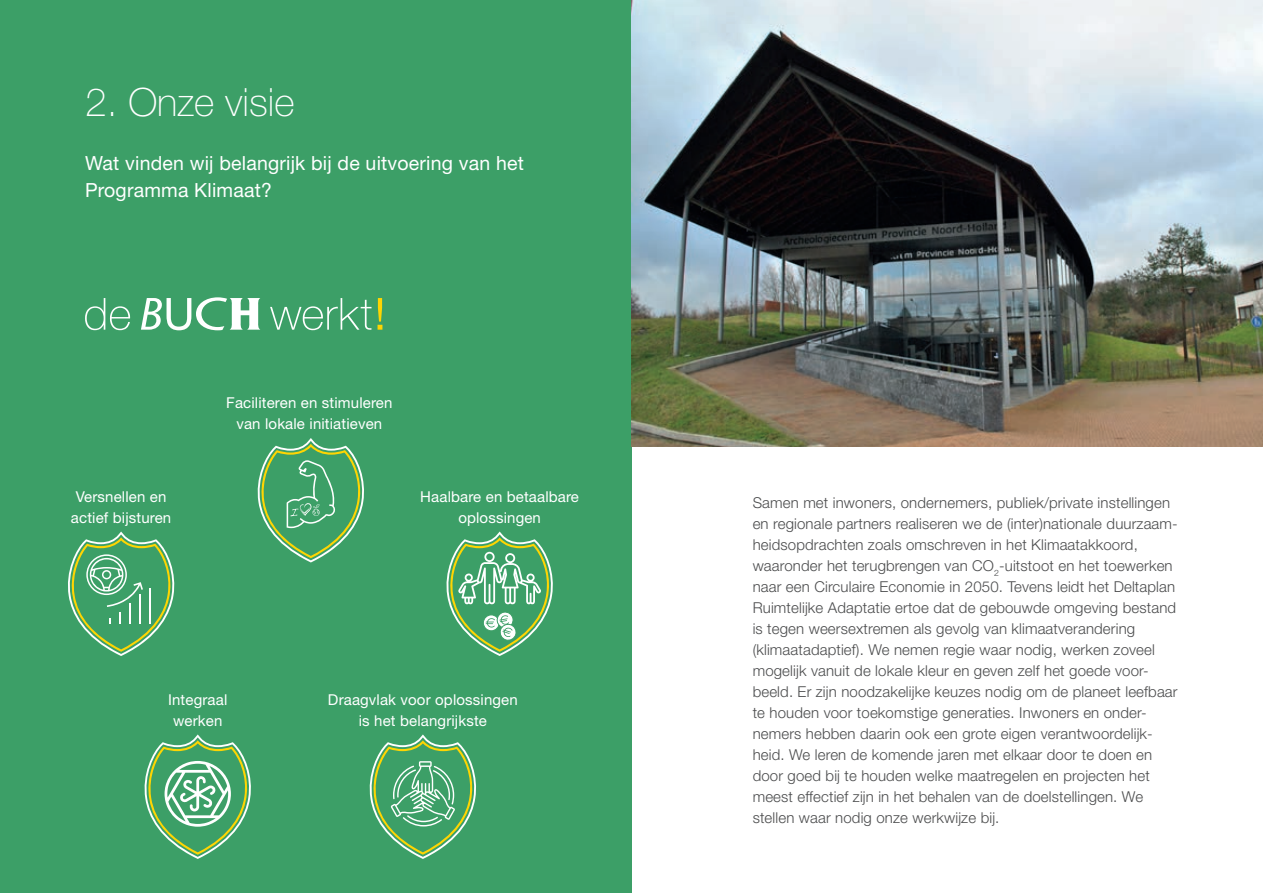
<style>
.page{position:relative;width:1263px;height:893px;background:#fff}
.page>*{position:absolute;margin:0;border:0;box-sizing:border-box;transform-origin:0 0}
.t1{font:100 39px "Helvetica Neue";color:#fff}
.t2{font:19.5px/27px "Helvetica Neue";letter-spacing:.01em;color:#fff}
.t3{font:300 15px/21px "Helvetica Neue";letter-spacing:.01em;color:#4b4c4d}
.t4{font:15px/21px "Helvetica Neue";letter-spacing:.01em;color:#fff;text-align:center}
</style>
<div class="page">
<div style="left:0;top:0;width:631px;height:893px;background:#3c9f67"></div>
<img style="left:631px;top:0;width:632px;height:446px">
<svg style="left:270px;top:298px;width:101px;height:32px"></svg>
<svg style="left:377px;top:298px;width:5px;height:32px"></svg>
<svg style="left:141px;top:297px;width:119px;height:33px"></svg>
<svg style="left:85px;top:298px;width:45px;height:32px"></svg>
<svg style="left:369px;top:734px;width:107px;height:125px"></svg>
<svg style="left:446px;top:531px;width:107px;height:125px"></svg>
<svg style="left:257px;top:438px;width:107px;height:124px"></svg>
<svg style="left:68px;top:531px;width:107px;height:125px"></svg>
<svg style="left:144px;top:734px;width:107px;height:125px"></svg>
<h1 class="t1" style="left:85px;top:80px;width:211px">2. Onze visie</h1>
<h2 class="t2" style="left:85px;top:149px;width:440px">Wat vinden wij belangrijk bij de uitvoering van het<br>Programma Klimaat?</h2>
<p class="t4" style="left:71px;top:486px;width:102px">Versnellen en actief bijsturen</p>
<p class="t4" style="left:226px;top:392px;width:168px">Faciliteren en stimuleren van lokale initiatieven</p>
<p class="t4" style="left:420px;top:486px;width:160px">Haalbare en betaalbare oplossingen</p>
<p class="t4" style="left:168px;top:689px;width:61px">Integraal werken</p>
<p class="t4" style="left:328px;top:689px;width:191px">Draagvlak voor oplossingen is het belangrijkste</p>
<p class="t3" style="left:753px;top:492px;width:427px">Samen met inwoners, ondernemers, publiek/private instellingen en regionale partners realiseren we de (inter)nationale duurzaam&shy;heidsopdrachten zoals omschreven in het Klimaatakkoord, waaronder het terugbrengen van CO<sub>2</sub>-uitstoot en het toewerken naar een Circulaire Economie in 2050. Tevens leidt het Deltaplan Ruimtelijke Adaptatie ertoe dat de gebouwde omgeving bestand is tegen weersextremen als gevolg van klimaatverandering (klimaatadaptief). We nemen regie waar nodig, werken zoveel mogelijk vanuit de lokale kleur en geven zelf het goede voor&shy;beeld. Er zijn noodzakelijke keuzes nodig om de planeet leefbaar te houden voor toekomstige generaties. Inwoners en onder&shy;nemers hebben daarin ook een grote eigen verantwoordelijk&shy;heid. We leren de komende jaren met elkaar door te doen en door goed bij te houden welke maatregelen en projecten het meest effectief zijn in het behalen van de doelstellingen. We stellen waar nodig onze werkwijze bij.</p>
</div>
